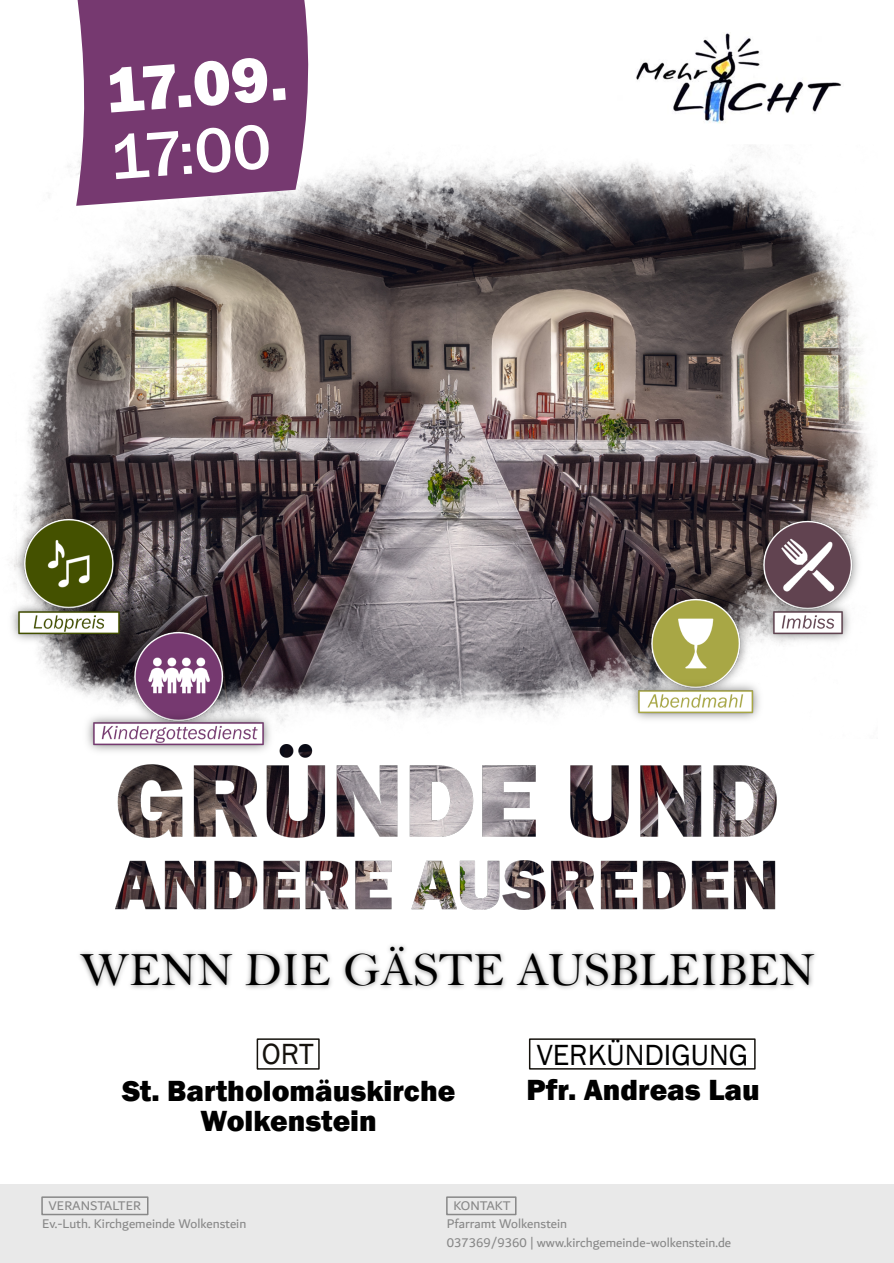
<style>
.page{position:relative;width:894px;height:1263px;background:#fff}
.page>*{position:absolute;margin:0;border:0;box-sizing:border-box;transform-origin:0 0}
.t1{font:800 65.4px "Franklin Gothic";color:#fff}
.t2{font:500 65.4px "Franklin Gothic";color:#fff}
.t3{font:48px "Bell";color:#000}
.t4{font:800 30px/30px "Franklin Gothic";color:#000;text-align:center}
.t5{font:30px "Franklin Gothic";color:#000}
.t6{font:30px "Franklin Gothic";color:#15120d}
.t7{font:13.5px/18.3px "Dubai";color:#888}
</style>
<div class="page">
<img style="left:24px;top:145px;width:849px;height:579px">
<img style="left:115px;top:744px;width:661px;height:165px">
<img style="left:79px;top:945px;width:736px;height:44px">
<svg style="left:75px;top:0;width:237px;height:206px;background:#824b7d"></svg>
<img style="left:636px;top:33px;width:205px;height:91px">
<div style="left:256px;top:1038px;width:63px;height:32px;border:2px solid #15120d"></div>
<div style="left:528px;top:1038px;width:227px;height:32px;border:2px solid #15120d"></div>
<div style="left:0;top:1184px;width:893px;height:79px;background:#e9e9e9"></div>
<img style="left:123px;top:621px;width:110px;height:90px">
<img style="left:640px;top:588px;width:110px;height:91px">
<img style="left:752px;top:510px;width:110px;height:110px">
<img style="left:83px;top:711px;width:191px;height:45px">
<img style="left:627px;top:679px;width:136px;height:45px">
<img style="left:11px;top:509px;width:119px;height:135px">
<img style="left:761px;top:600px;width:92px;height:45px">
<div style="left:446px;top:1196px;width:70px;height:19px;border:2px solid #888"></div>
<div style="left:41px;top:1196px;width:107px;height:19px;border:2px solid #888"></div>
<h1 class="t1" style="left:104px;top:67px;width:183px;rotate:-4deg">17.09.</h1>
<h1 class="t2" style="left:109px;top:134px;width:162px;rotate:-4deg">17:00</h1>
<h2 class="t3" style="left:80px;top:953px;width:736px">WENN DIE GÄSTE AUSBLEIBEN</h2>
<h3 class="t6" style="left:262px;top:1043px;width:53px">ORT</h3>
<h3 class="t5" style="left:536px;top:1044px;width:213px">VERKÜNDIGUNG</h3>
<h3 class="t4" style="left:122px;top:1079px;width:335px">St. Bartholomäuskirche<br>Wolkenstein</h3>
<h3 class="t4" style="left:526px;top:1077px;width:234px">Pfr. Andreas Lau</h3>
<p class="t7" style="left:42px;top:1197px;width:206px;text-indent:6px">VERANSTALTER<br>Ev.-Luth. Kirchgemeinde Wolkenstein</p>
<p class="t7" style="left:446px;top:1197px;width:286px;text-indent:6px">KONTAKT<br>Pfarramt Wolkenstein<br>037369/9360 | www.kirchgemeinde-wolkenstein.de</p>
</div>
